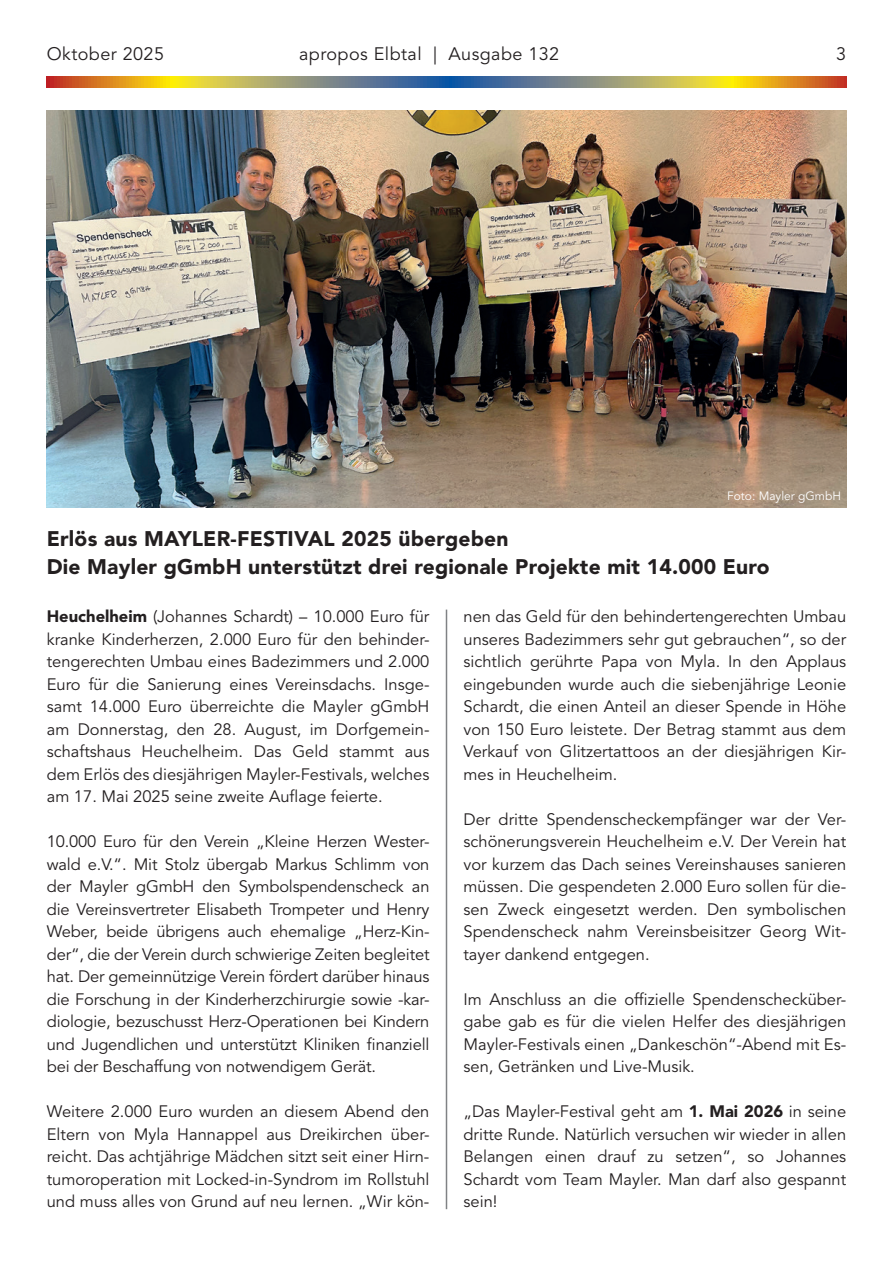
<style>
.page{position:relative;width:893px;height:1263px;background:#fff}
.page>*{position:absolute;margin:0;border:0;box-sizing:border-box;transform-origin:0 0}
.t1{font:900 21px/28.5px "Avenir LT Std";letter-spacing:.01em;color:#231f20}
.t2{font:18px "Avenir LT Std";letter-spacing:.025em;color:#231f20}
.t3{font:16.5px/22.5px "Avenir LT Std";color:#231f20;text-align:justify}
.t4{font:12px "Avenir LT Std";color:#fff}
.s1{font-weight:900}
</style>
<div class="page">
<svg style="left:47px;top:77px;width:799px;height:10px;background:#a3935b"></svg>
<hr style="left:446px;top:610px;width:1px;height:599px;background:#808285">
<img style="left:47px;top:111px;width:799px;height:396px">
<p class="t2" style="left:47px;top:44px;width:119px">Oktober 2025</p>
<p class="t2" style="left:299px;top:44px;width:262px">apropos Elbtal | Ausgabe 132</p>
<p class="t2" style="left:836px;top:44px;width:12px">3</p>
<p class="t4" style="left:727px;top:489px;width:116px">Foto: Mayler gGmbH</p>
<p class="t1" style="left:47px;top:524px;width:724px">Erlös aus MAYLER-FESTIVAL 2025 übergeben<br>Die Mayler gGmbH unterstützt drei regionale Projekte mit 14.000 Euro</p>
<p class="t3" style="left:463px;top:606px;width:384px">nen das Geld für den behindertengerechten Umbau unseres Badezimmers sehr gut gebrauchen“, so der sichtlich gerührte Papa von Myla. In den Applaus eingebunden wurde auch die siebenjährige Leonie Schardt, die einen Anteil an dieser Spende in Höhe von 150 Euro leistete. Der Betrag stammt aus dem Verkauf von Glitzertattoos an der diesjährigen Kir&shy;mes in Heuchelheim.</p>
<p class="t3" style="left:463px;top:808px;width:384px">Der dritte Spendenscheckempfänger war der Ver&shy;schönerungsverein Heuchelheim e.V. Der Verein hat vor kurzem das Dach seines Vereinshauses sanieren müssen. Die gespendeten 2.000 Euro sollen für die&shy;sen Zweck eingesetzt werden. Den symbolischen Spendenscheck nahm Vereinsbeisitzer Georg Wit&shy;tayer dankend entgegen.</p>
<p class="t3" style="left:463px;top:988px;width:384px">Im Anschluss an die offizielle Spendenschecküber&shy;gabe gab es für die vielen Helfer des diesjährigen Mayler-Festivals einen „Dankeschön“-Abend mit Es&shy;sen, Getränken und Live-Musik.</p>
<p class="t3" style="left:463px;top:1101px;width:384px">„Das Mayler-Festival geht am <span class="s1">1. Mai 2026</span> in seine dritte Runde. Natürlich versuchen wir wieder in allen Belangen einen drauf zu setzen“, so Johannes Schardt vom Team Mayler. Man darf also gespannt sein!</p>
<p class="t3" style="left:47px;top:606px;width:384px"><span class="s1">Heuchelheim</span> (Johannes Schardt) – 10.000 Euro für kranke Kinderherzen, 2.000 Euro für den behinder&shy;tengerechten Umbau eines Badezimmers und 2.000<br>Euro für die Sanierung eines Vereinsdachs. Insge&shy;samt 14.000 Euro überreichte die Mayler gGmbH am Donnerstag, den 28. August, im Dorfgemein&shy;schaftshaus Heuchelheim. Das Geld stammt aus dem Erlös des diesjährigen Mayler-Festivals, welches am 17. Mai 2025 seine zweite Auflage feierte.</p>
<p class="t3" style="left:47px;top:831px;width:384px">10.000 Euro für den Verein „Kleine Herzen Wester&shy;wald e.V.“. Mit Stolz übergab Markus Schlimm von der Mayler gGmbH den Symbolspendenscheck an die Vereinsvertreter Elisabeth Trompeter und Henry Weber, beide übrigens auch ehemalige „Herz-Kin&shy;der“, die der Verein durch schwierige Zeiten begleitet hat. Der gemeinnützige Verein fördert darüber hinaus die Forschung in der Kinderherzchirurgie sowie -kar&shy;diologie, bezuschusst Herz-Operationen bei Kindern und Jugendlichen und unterstützt Kliniken finanziell bei der Beschaffung von notwendigem Gerät.</p>
<p class="t3" style="left:47px;top:1101px;width:384px">Weitere 2.000 Euro wurden an diesem Abend den Eltern von Myla Hannappel aus Dreikirchen über&shy;reicht. Das achtjährige Mädchen sitzt seit einer Hirn&shy;tumoroperation mit Locked-in-Syndrom im Rollstuhl und muss alles von Grund auf neu lernen. „Wir kön-</p>
</div>
